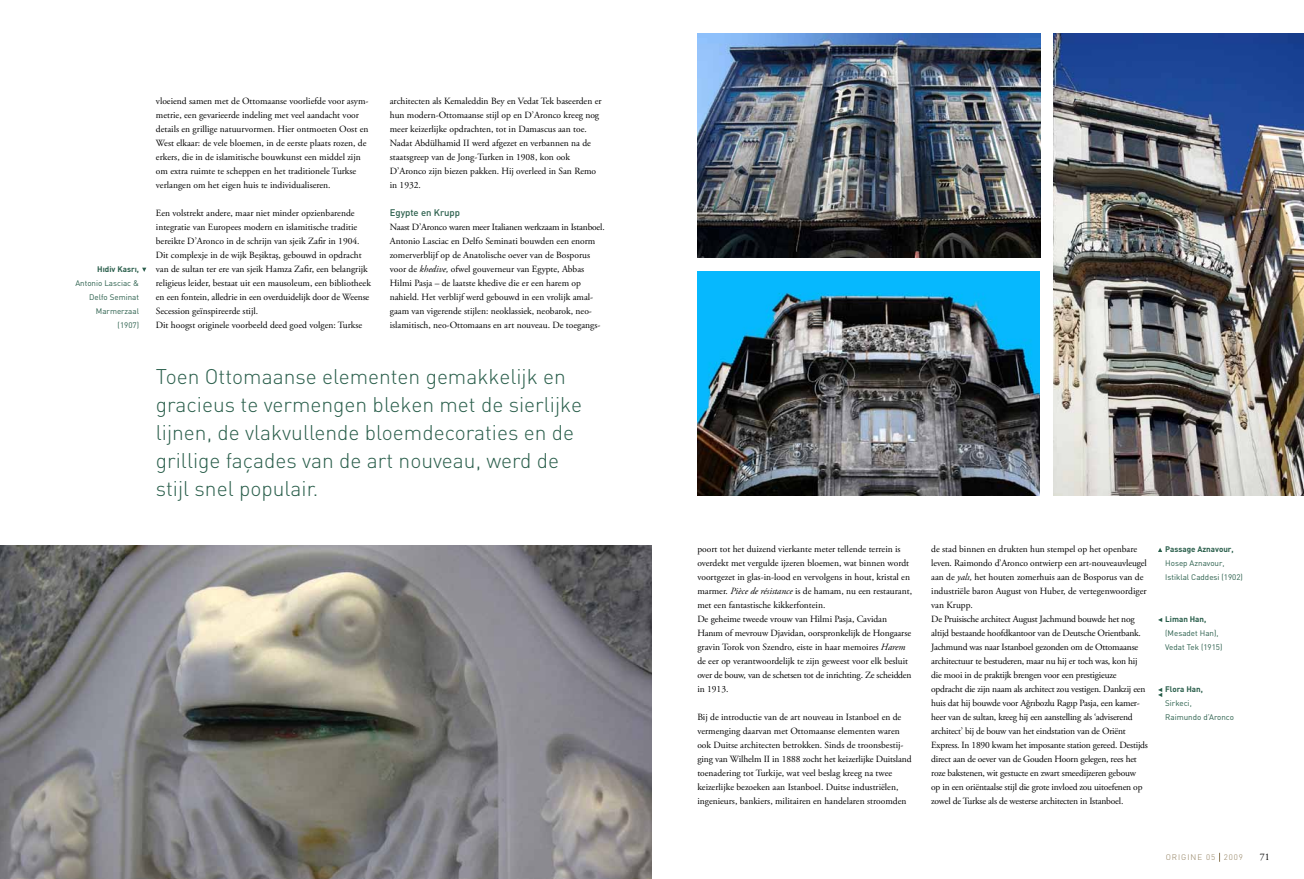
<style>
.page{position:relative;width:1304px;height:879px;background:#fff}
.page>*{position:absolute;margin:0;border:0;box-sizing:border-box;transform-origin:0 0}
.t1{font:300 21px/28px "DIN";color:#2b5f4c}
.t2{font:10px "Adobe Garamond Pro";color:#000}
.t3{font:9.5px/14px "Adobe Garamond Pro";color:#000}
.t4{font:9.5px/14px "Adobe Garamond Pro";letter-spacing:-.02em;color:#000}
.t5{font:500 9.5px "DIN";color:#2b5f4c}
.t6{font:8px/14px "DIN";color:#2b5f4c}
.t7{font:700 8px "DIN";color:#2b5f4c}
.t8{font:300 8px "DIN";letter-spacing:.12em;color:#8e7c5a}
.s1{font-style:italic}
</style>
<div class="page">
<img style="left:0;top:545px;width:652px;height:334px">
<img style="left:697px;top:34px;width:343px;height:224px">
<img style="left:697px;top:272px;width:343px;height:224px">
<img style="left:1053px;top:34px;width:251px;height:462px">
<svg style="left:142px;top:268px;width:4px;height:4px"></svg>
<svg style="left:1158px;top:548px;width:4px;height:4px"></svg>
<svg style="left:1158px;top:618px;width:4px;height:4px"></svg>
<svg style="left:1158px;top:688px;width:4px;height:9px"></svg>
<p class="t7" style="left:97px;top:264px;width:43px">Hıdiv Kasrı,</p>
<p class="t6" style="left:75px;top:276px;width:65px;text-align:right">Antonio Lasciac &amp;<br>Delfo Seminat<br>Marmerzaal (1907)</p>
<p class="t3" style="left:156px;top:94px;width:214px">vloeiend samen met de Ottomaanse voorliefde voor asym&shy;metrie, een gevarieerde indeling met veel aandacht voor details en grillige natuurvormen. Hier ontmoeten Oost en West elkaar: de vele bloemen, in de eerste plaats rozen, de erkers, die in de islamitische bouwkunst een middel zijn om extra ruimte te scheppen en het traditionele Turkse verlangen om het eigen huis te individualiseren.</p>
<p class="t3" style="left:156px;top:206px;width:216px">Een volstrekt andere, maar niet minder opzienbarende integratie van Europees modern en islamitische traditie bereikte D’Aronco in de schrijn van sjeik Zafir in 1904.<br>Dit complexje in de wijk Beşiktaş, gebouwd in opdracht van de sultan ter ere van sjeik Hamza Zafir, een belangrijk religieus leider, bestaat uit een mausoleum, een bibliotheek en een fontein, alledrie in een overduidelijk door de Weense Secession geïnspireerde stijl.<br>Dit hoogst originele voorbeeld deed goed volgen: Turkse</p>
<p class="t3" style="left:390px;top:94px;width:213px">architecten als Kemaleddin Bey en Vedat Tek baseerden er hun modern-Ottomaanse stijl op en D’Aronco kreeg nog meer keizerlijke opdrachten, tot in Damascus aan toe.<br>Nadat Abdülhamid II werd afgezet en verbannen na de staatsgreep van de Jong-Turken in 1908, kon ook D’Aronco zijn biezen pakken. Hij overleed in San Remo in 1932.</p>
<p class="t5" style="left:390px;top:206px;width:72px">Egypte en Krupp</p>
<p class="t3" style="left:390px;top:220px;width:216px">Naast D’Aronco waren meer Italianen werkzaam in Istanboel.<br>Antonio Lasciac en Delfo Seminati bouwden een enorm zomerverblijf op de Anatolische oever van de Bosporus voor de <span class="s1">khedive,</span> ofwel gouverneur van Egypte, Abbas Hilmi Pasja – de laatste khedive die er een harem op nahield. Het verblijf werd gebouwd in een vrolijk amal&shy;gaam van vigerende stijlen: neoklassiek, neobarok, neo&shy;islamitisch, neo-Ottomaans en art nouveau. De toegangs-</p>
<h1 class="t1" style="left:156px;top:362px;width:428px">Toen Ottomaanse elementen gemakkelijk en gracieus te vermengen bleken met de sierlijke lijnen, de vlakvullende bloemdecoraties en de grillige façades van de art nouveau, werd de stijl snel populair.</h1>
<p class="t3" style="left:697px;top:542px;width:216px">poort tot het duizend vierkante meter tellende terrein is overdekt met vergulde ijzeren bloemen, wat binnen wordt voortgezet in glas-in-lood en vervolgens in hout, kristal en marmer. <span class="s1">Pièce de résistance</span> is de hamam, nu een restaurant, met een fantastische kikkerfontein.<br>De geheime tweede vrouw van Hilmi Pasja, Cavidan Hanım of mevrouw Djavidan, oorspronkelijk de Hongaarse gravin Torok von Szendro, eiste in haar memoires <span class="s1">Harem </span>de eer op verantwoordelijk te zijn geweest voor elk besluit over de bouw, van de schetsen tot de inrichting. Ze scheidden in 1913.</p>
<p class="t3" style="left:697px;top:710px;width:216px">Bij de introductie van de art nouveau in Istanboel en de vermenging daarvan met Ottomaanse elementen waren ook Duitse architecten betrokken. Sinds de troonsbestij&shy;ging van Wilhelm II in 1888 zocht het keizerlijke Duitsland toenadering tot Turkije, wat veel beslag kreeg na twee keizerlijke bezoeken aan Istanboel. Duitse industriëlen, ingenieurs, bankiers, militairen en handelaren stroomden</p>
<p class="t4" style="left:931px;top:542px;width:218px">de stad binnen en drukten hun stempel op het openbare leven. Raimondo d’Aronco ontwierp een art-nouveauvleugel aan de <span class="s1">yalı,</span> het houten zomerhuis aan de Bosporus van de industriële baron August von Huber, de vertegenwoordiger van Krupp.<br>De Pruisische architect August Jachmund bouwde het nog altijd bestaande hoofdkantoor van de Deutsche Orientbank.<br>Jachmund was naar Istanboel gezonden om de Ottomaanse architectuur te bestuderen, maar nu hij er toch was, kon hij die mooi in de praktijk brengen voor een prestigieuze opdracht die zijn naam als architect zou vestigen. Dankzij een huis dat hij bouwde voor Ağrıbozlu Ragıp Pasja, een kamer&shy;heer van de sultan, kreeg hij een aanstelling als ‘adviserend architect’ bij de bouw van het eindstation van de Oriënt Express. In 1890 kwam het imposante station gereed. Destijds direct aan de oever van de Gouden Hoorn gelegen, rees het roze bakstenen, wit gestucte en zwart smeedijzeren gebouw<br>op in een oriëntaalse stijl die grote invloed zou uitoefenen op zowel de Turkse als de westerse architecten in Istanboel.</p>
<p class="t7" style="left:1165px;top:544px;width:70px">Passage Aznavour,</p>
<p class="t6" style="left:1165px;top:556px;width:79px">Hosep Aznavour,<br>Istiklal Caddesi (1902)</p>
<p class="t7" style="left:1165px;top:614px;width:43px">Liman Han,</p>
<p class="t6" style="left:1165px;top:626px;width:59px">(Mesadet Han),<br>Vedat Tek (1915)</p>
<p class="t7" style="left:1165px;top:684px;width:39px">Flora Han,</p>
<p class="t6" style="left:1165px;top:696px;width:70px">Sirkeci,<br>Raimundo d’Aronco</p>
<p class="t8" style="left:1166px;top:852px;width:79px">ORIGINE 05 2009</p>
<p class="t2" style="left:1260px;top:851px;width:11px">71</p>
</div>
